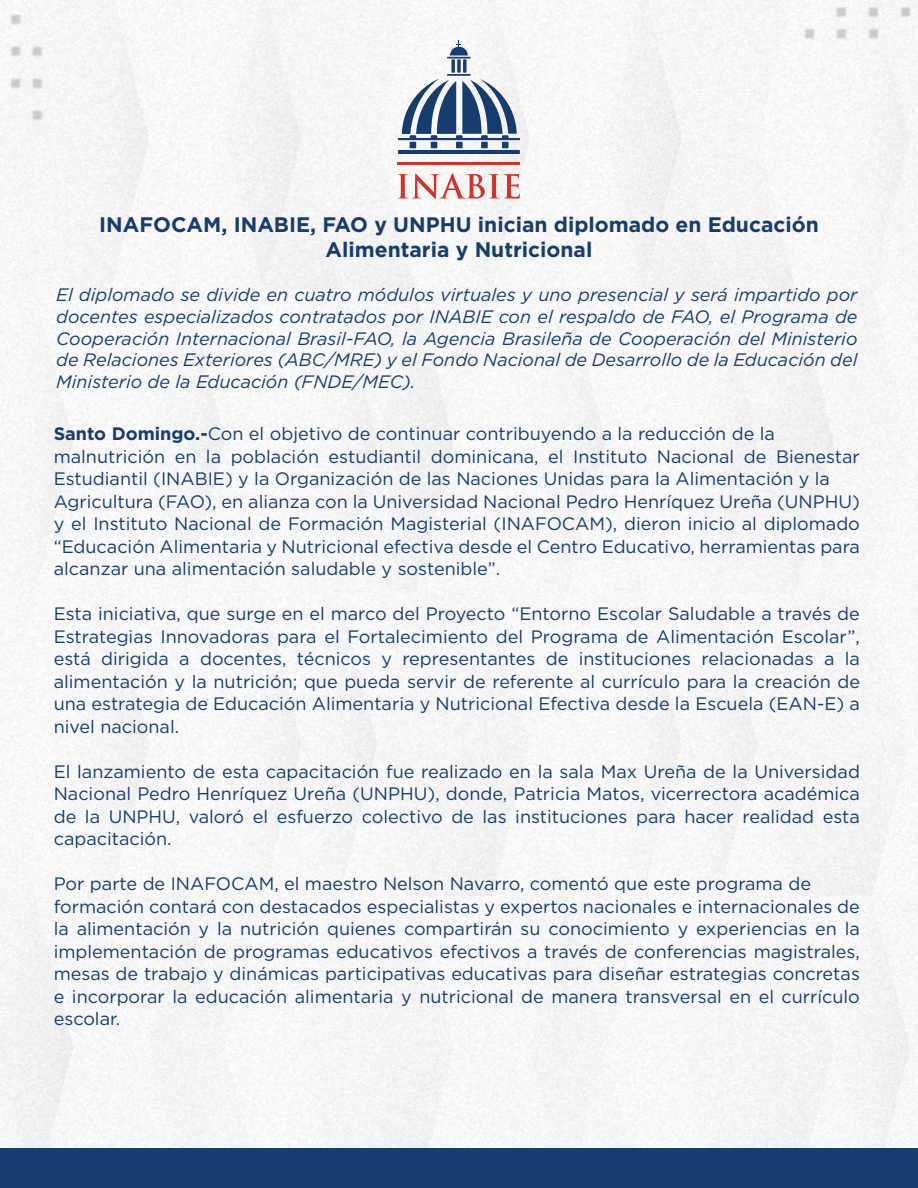
<style>
.page{position:relative;width:918px;height:1188px;background:#fff}
.page>*{position:absolute;margin:0;border:0;box-sizing:border-box;transform-origin:0 0}
.t1{font:700 21px/25.2px "Gotham";color:#173c6e;text-align:center}
.t2{font:18px/22.5px "Gotham";color:#173c6e}
.t3{font:italic 18px/21.8px "Gotham";color:#173c6e;text-align:justify}
.s1{font-weight:700}
</style>
<div class="page">
<div style="left:0;top:0;width:918px;height:1148px;background:#f6f6f6"></div>
<div style="left:751px;top:0;width:167px;height:92px;background:#f6f6f6"></div>
<div style="left:0;top:0;width:95px;height:174px;background:#f5f5f6"></div>
<hr style="left:447px;top:57px;width:24px;height:2px;background:#173c6e">
<hr style="left:398px;top:162px;width:122px;height:3px;background:#d5332a">
<svg style="left:398px;top:173px;width:122px;height:26px"></svg>
<hr style="left:398px;top:150px;width:122px;height:4px;background:#173c6e">
<hr style="left:398px;top:138px;width:122px;height:2px;background:#173c6e">
<svg style="left:402px;top:79px;width:115px;height:69px"></svg>
<hr style="left:447px;top:74px;width:24px;height:2px;background:#173c6e">
<svg style="left:451px;top:59px;width:4px;height:14px"></svg>
<svg style="left:457px;top:59px;width:4px;height:14px"></svg>
<svg style="left:463px;top:59px;width:4px;height:14px"></svg>
<svg style="left:450px;top:40px;width:18px;height:16px"></svg>
<div style="left:0;top:1148px;width:918px;height:40px;background:#173c6e"></div>
<p class="t1" style="left:99px;top:213px;width:721px">INAFOCAM, INABIE, FAO y UNPHU inician diplomado en Educación<br>Alimentaria y Nutricional</p>
<p class="t3" style="left:56px;top:285px;width:803px">El diplomado se divide en cuatro módulos virtuales y uno presencial y será impartido por docentes especializados contratados por INABIE con el respaldo de FAO, el Programa de Cooperación Internacional Brasil-FAO, la Agencia Brasileña de Cooperación del Ministerio de Relaciones Exteriores (ABC/MRE) y el Fondo Nacional de Desarrollo de la Educación del Ministerio de la Educación (FNDE/MEC).</p>
<p class="t2" style="left:54px;top:424px;width:808px"><span class="s1">Santo Domingo.-</span>Con el objetivo de continuar contribuyendo a la reducción de la malnutrición en la población estudiantil dominicana, el Instituto Nacional de Bienestar Estudiantil (INABIE) y la Organización de las Naciones Unidas para la Alimentación y la Agricultura (FAO), en alianza con la Universidad Nacional Pedro Henríquez Ureña (UNPHU) y el Instituto Nacional de Formación Magisterial (INAFOCAM), dieron inicio al diplomado “Educación Alimentaria y Nutricional efectiva desde el Centro Educativo, herramientas para alcanzar una alimentación saludable y sostenible”.</p>
<p class="t2" style="left:54px;top:604px;width:808px;text-align:justify">Esta iniciativa, que surge en el marco del Proyecto “Entorno Escolar Saludable a través de Estrategias Innovadoras para el Fortalecimiento del Programa de Alimentación Escolar”, está dirigida a docentes, técnicos y representantes de instituciones relacionadas a la alimentación y la nutrición; que pueda servir de referente al currículo para la creación de una estrategia de Educación Alimentaria y Nutricional Efectiva desde la Escuela (EAN-E) a nivel nacional.</p>
<p class="t2" style="left:54px;top:761px;width:808px;text-align:justify">El lanzamiento de esta capacitación fue realizado en la sala Max Ureña de la Universidad Nacional Pedro Henríquez Ureña (UNPHU), donde, Patricia Matos, vicerrectora académica de la UNPHU, valoró el esfuerzo colectivo de las instituciones para hacer realidad esta capacitación.</p>
<p class="t2" style="left:54px;top:874px;width:808px">Por parte de INAFOCAM, el maestro Nelson Navarro, comentó que este programa de formación contará con destacados especialistas y expertos nacionales e internacionales de la alimentación y la nutrición quienes compartirán su conocimiento y experiencias en la implementación de programas educativos efectivos a través de conferencias magistrales, mesas de trabajo y dinámicas participativas educativas para diseñar estrategias concretas e incorporar la educación alimentaria y nutricional de manera transversal en el currículo escolar.</p>
</div>
